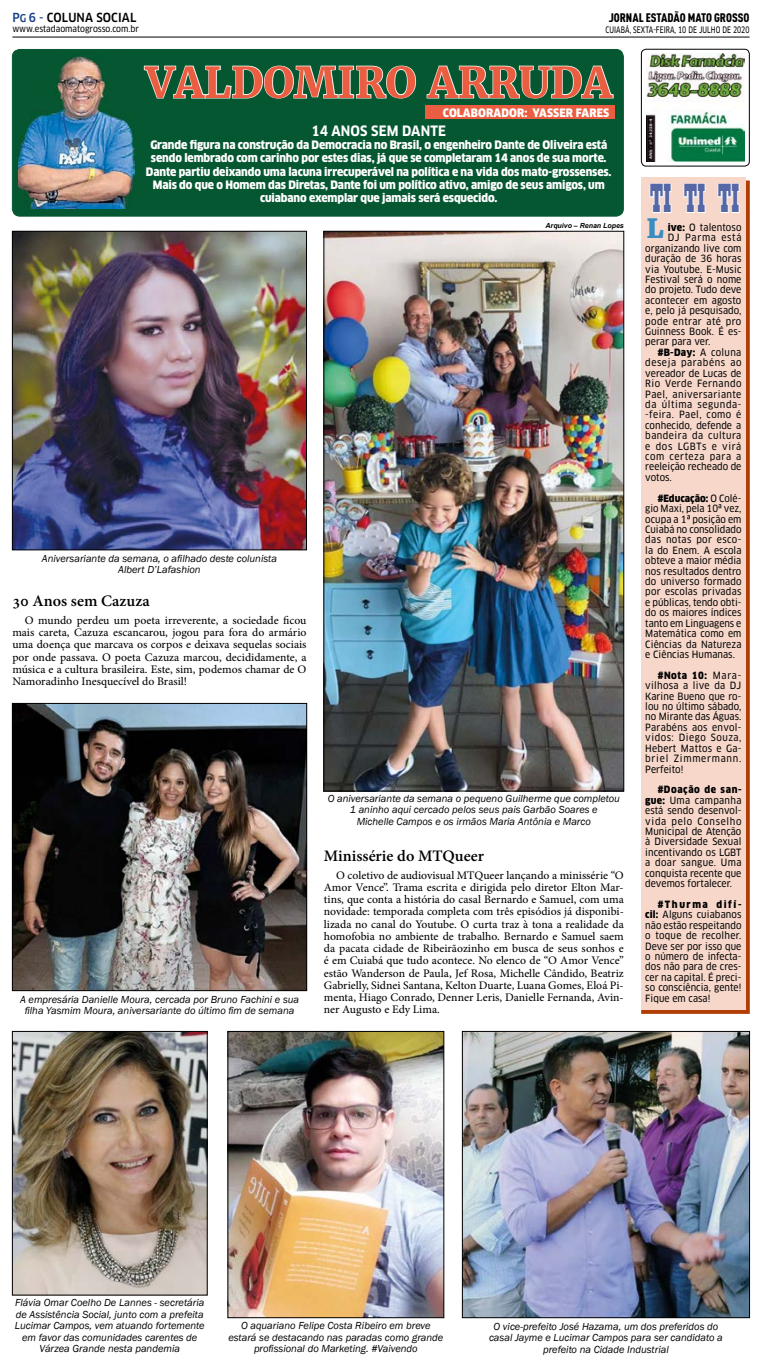
<style>
.page{position:relative;width:762px;height:1365px;background:#fff}
.page>*{position:absolute;margin:0;border:0;box-sizing:border-box;transform-origin:0 0}
.t1{font:700 42.09px "Merriweather";color:#eb5d40}
.t2{font:42px "Playbill";color:#5667a6}
.t3{font:800 26.25px "Merriweather";color:#3a8dc3}
.t4{font:700 15.75px "Adobe Hebrew";color:#000}
.t5{font:700 condensed 14px "Clan OT";letter-spacing:.01em;color:#fff}
.t6{font:12.25px "DIN Cond Black Alternate";color:#000}
.t7{font:500 condensed 12.25px "Clan OT";letter-spacing:.01em;color:#000}
.t8{font:11.38px/12.2px "Adobe Hebrew";color:#000;text-align:justify}
.t9{font:900 condensed 11.38px/13.1px "Clan OT";letter-spacing:-.01em;color:#fff;text-align:center}
.t10{font:italic 10.5px/11.4px "Franklin Gothic";color:#000;text-align:center}
.t11{font:9.8px/10.4px "Clan OT Narrow News";letter-spacing:.005em;color:#000;text-align:justify}
.t12{font:900 condensed 9.8px "Clan OT";letter-spacing:.06em;color:#000}
.t13{font:9.8px "Clan OT Narrow News";letter-spacing:.04em;color:#000}
.t14{font:900 condensed 9.8px "Clan OT";letter-spacing:.005em;color:#000}
.t15{font:900 condensed 9.8px "Clan OT";letter-spacing:.16em;color:#000}
.t16{font:9.8px "Clan OT Narrow News";letter-spacing:.07em;color:#000}
.t17{font:8.75px "Clan OT Narrow News";color:#000;scale:.8 1}
.t18{font:8.75px "Clan OT Narrow News";color:#000}
.t19{font:italic 700 7px "Arial";color:#000}
.s1{color:#17428b}
.s2{font-size:10.5px;color:#17428b}
.s3{font-family:"Clan OT";font-weight:900;font-stretch:condensed}
.s4{font-family:"Clan OT Narrow News";font-weight:400;font-stretch:normal}
</style>
<div class="page">
<hr style="left:12px;top:37px;width:737px;height:1px;background:#000">
<div style="left:641px;top:180px;width:108px;height:833px;border:4px solid #b23e06"></div>
<div style="left:641px;top:177px;width:104px;height:832px;background:#f6d7ca"></div>
<div style="left:12px;top:49px;width:611px;height:167px;background:#055731;border-radius:7px"></div>
<div style="left:12px;top:49px;width:611px;height:167px;border:1px solid #055731;border-radius:7px"></div>
<svg style="left:649px;top:183px;width:23px;height:30px"></svg>
<svg style="left:683px;top:183px;width:23px;height:30px"></svg>
<svg style="left:717px;top:183px;width:23px;height:30px"></svg>
<img style="left:18px;top:55px;width:116px;height:153px">
<svg style="left:143px;top:65px;width:274px;height:34px"></svg>
<svg style="left:426px;top:65px;width:188px;height:34px"></svg>
<div style="left:425px;top:105px;width:189px;height:14px;background:#eb5d41"></div>
<img style="left:646px;top:53px;width:98px;height:108px">
<div style="left:641px;top:49px;width:108px;height:117px;border:1px solid #000;border-radius:5px"></div>
<img style="left:14px;top:233px;width:290px;height:315px">
<div style="left:12px;top:231px;width:294px;height:319px;border:1px solid #000"></div>
<img style="left:14px;top:1033px;width:191px;height:259px">
<div style="left:12px;top:1031px;width:195px;height:263px;border:1px solid #000"></div>
<img style="left:14px;top:705px;width:291px;height:283px">
<div style="left:12px;top:703px;width:295px;height:287px;border:1px solid #000"></div>
<img style="left:326px;top:233px;width:295px;height:556px">
<div style="left:324px;top:231px;width:299px;height:560px;border:1px solid #000"></div>
<img style="left:464px;top:1033px;width:283px;height:282px">
<div style="left:462px;top:1031px;width:287px;height:286px;border:1px solid #000"></div>
<img style="left:230px;top:1033px;width:212px;height:282px">
<div style="left:228px;top:1031px;width:216px;height:286px;border:1px solid #000"></div>
<p class="t7" style="left:12px;top:10px;width:125px"><span class="s1">P</span><span class="s2">G</span> <span class="s1">6 -</span> COLUNA SOCIAL</p>
<p class="t18" style="left:12px;top:24px;width:128px">www.estadaomatogrosso.com.br</p>
<p class="t6" style="left:608px;top:10px;width:142px">JORNAL ESTADÃO MATO GROSSO</p>
<p class="t17" style="left:605px;top:25px;width:181px">CUIABÁ, SEXTA-FEIRA, 10 DE JULHO DE 2020</p>
<h1 class="t1" style="left:145px;top:56px;width:468px">VALDOMIRO ARRUDA</h1>
<p class="t9" style="left:443px;top:106px;width:168px">COLABORADOR: YASSER FARES</p>
<h3 class="t5" style="left:311px;top:123px;width:136px">14 ANOS SEM DANTE</h3>
<p class="t9" style="left:146px;top:139px;width:467px">Grande figura na construção da Democracia no Brasil, o engenheiro Dante de Oliveira está sendo lembrado com carinho por estes dias, já que se completaram 14 anos de sua morte.<br>Dante partiu deixando uma lacuna irrecuperável na política e na vida dos mato-grossenses.<br>Mais do que o Homem das Diretas, Dante foi um político ativo, amigo de seus amigos, um cuiabano exemplar que jamais será esquecido.</p>
<p class="t19" style="left:545px;top:221px;width:80px">Arquivo – Renan Lopes</p>
<p class="t10" style="left:42px;top:553px;width:237px">Aniversariante da semana, o afilhado deste colunista<br>Albert D’Lafashion</p>
<h3 class="t4" style="left:12px;top:591px;width:139px">30 Anos sem Cazuza</h3>
<p class="t8" style="left:12px;top:614px;width:295px;text-indent:12px">O mundo perdeu um poeta irreverente, a sociedade cou mais careta, Cazuza escancarou, jogou para fora do armário uma doença que marcava os corpos e deixava sequelas sociais por onde passava. O poeta Cazuza marcou, decididamente, a música e a cultura brasileira. Este, sim, podemos chamar de O Namoradinho Inesquecível do Brasil!</p>
<p class="t10" style="left:20px;top:993px;width:280px">A empresária Danielle Moura, cercada por Bruno Fachini e sua filha Yasmim Moura, aniversariante do último fim de semana</p>
<p class="t10" style="left:327px;top:793px;width:294px">O aniversariante da semana o pequeno Guilherme que completou<br>1 aninho aqui cercado pelos seus pais Garbão Soares e<br>Michelle Campos e os irmãos Maria Antônia e Marco</p>
<h3 class="t4" style="left:324px;top:846px;width:162px">Minissérie do MTQueer</h3>
<p class="t8" style="left:324px;top:868px;width:301px;text-indent:12px">O coletivo de audiovisual MTQueer lançando a minissérie “O Amor Vence”. Trama escrita e dirigida pelo diretor Elton Mar&shy;tins, que conta a história do casal Bernardo e Samuel, com uma novidade: temporada completa com três episódios já disponibi&shy;lizada no canal do Youtube. O curta traz à tona a realidade da homofobia no ambiente de trabalho. Bernardo e Samuel saem da pacata cidade de Ribeirãozinho em busca de seus sonhos e é em Cuiabá que tudo acontece. No elenco de “O Amor Vence” estão Wanderson de Paula, Jef Rosa, Michelle Cândido, Beatriz Gabrielly, Sidnei Santana, Kelton Duarte, Luana Gomes, Eloá Pi&shy;menta, Hiago Conrado, Denner Leris, Danielle Fernanda, Avin&shy;ner Augusto e Edy Lima.</p>
<h2 class="t2" style="left:650px;top:177px;width:91px">TI TI TI</h2>
<p class="t11" style="left:667px;top:222px;width:75px"><span class="s3">ive:</span> O talentoso</p>
<p class="t16" style="left:667px;top:232px;width:75px">DJ Parma está</p>
<p class="t11" style="left:645px;top:243px;width:98px">organizando live com</p>
<p class="t11" style="left:645px;top:253px;width:98px">duração de 36 horas</p>
<p class="t11" style="left:645px;top:264px;width:98px">via Youtube. E-Music</p>
<p class="t11" style="left:645px;top:274px;width:98px">Festival será o nome</p>
<p class="t11" style="left:645px;top:284px;width:98px">do projeto. Tudo deve</p>
<p class="t11" style="left:645px;top:295px;width:98px">acontecer em agosto</p>
<p class="t11" style="left:645px;top:305px;width:98px">e, pelo já pesquisado,</p>
<p class="t13" style="left:645px;top:315px;width:98px">pode entrar até pro</p>
<p class="t11" style="left:645px;top:326px;width:98px">Guinness Book. É es-</p>
<p class="t11" style="left:645px;top:337px;width:67px">perar para ver.</p>
<p class="t12" style="left:657px;top:346px;width:85px">#B-Day: <span class="s4">A coluna</span></p>
<p class="t11" style="left:645px;top:357px;width:98px">deseja parabéns ao vereador de Lucas de Rio Verde Fernando Pael, aniversariante da última segunda--feira. Pael, como é conhecido, defende a bandeira da cultura e dos LGBTs e virá com certeza para a reeleição recheado de votos.</p>
<p class="t14" style="left:657px;top:492px;width:85px">#Educação: <span class="s4">O Colé-</span></p>
<p class="t11" style="left:645px;top:503px;width:98px">gio Maxi, pela 10ª vez, ocupa a 1ª posição em Cuiabá no consolidado das notas por esco&shy;la do Enem. A escola obteve a maior média nos resultados dentro do universo formado por escolas privadas e públicas, tendo obti&shy;do os maiores índices tanto em Linguagens e Matemática como em Ciências da Natureza e Ciências Humanas.</p>
<p class="t12" style="left:657px;top:669px;width:85px">#Nota 10: <span class="s4">Mara-</span></p>
<p class="t11" style="left:645px;top:680px;width:98px">vilhosa a live da DJ Karine Bueno que ro&shy;lou no último sábado, no Mirante das Águas.<br>Parabéns aos envol&shy;vidos: Diego Souza, Hebert Mattos e Ga&shy;briel Zimmermann.<br>Perfeito!</p>
<p class="t12" style="left:657px;top:784px;width:85px">#Doação de san-</p>
<p class="t11" style="left:645px;top:795px;width:98px"><span class="s3">gue:</span> Uma campanha está sendo desenvol&shy;vida pelo Conselho Municipal de Atenção à Diversidade Sexual incentivando os LGBT a doar sangue. Uma conquista recente que devemos fortalecer.</p>
<p class="t15" style="left:657px;top:898px;width:85px">#Thurma difí-</p>
<p class="t11" style="left:645px;top:909px;width:98px"><span class="s3">cil:</span> Alguns cuiabanos não estão respeitando o toque de recolher.<br>Deve ser por isso que o número de infecta&shy;dos não para de cres&shy;cer na capital. É preci&shy;so consciência, gente!<br>Fique em casa!</p>
<h3 class="t3" style="left:646px;top:212px;width:18px">L</h3>
<p class="t10" style="left:15px;top:1297px;width:191px">Flávia Omar Coelho De Lannes - secretária de Assistência Social, junto com a prefeita Lucimar Campos, vem atuando fortemente em favor das comunidades carentes de Várzea Grande nesta pandemia</p>
<p class="t10" style="left:228px;top:1320px;width:216px">O aquariano Felipe Costa Ribeiro em breve estará se destacando nas paradas como grande profissional do Marketing. #Vaivendo</p>
<p class="t10" style="left:489px;top:1320px;width:235px">O vice-prefeito José Hazama, um dos preferidos do casal Jayme e Lucimar Campos para ser candidato a prefeito na Cidade Industrial</p>
</div>
